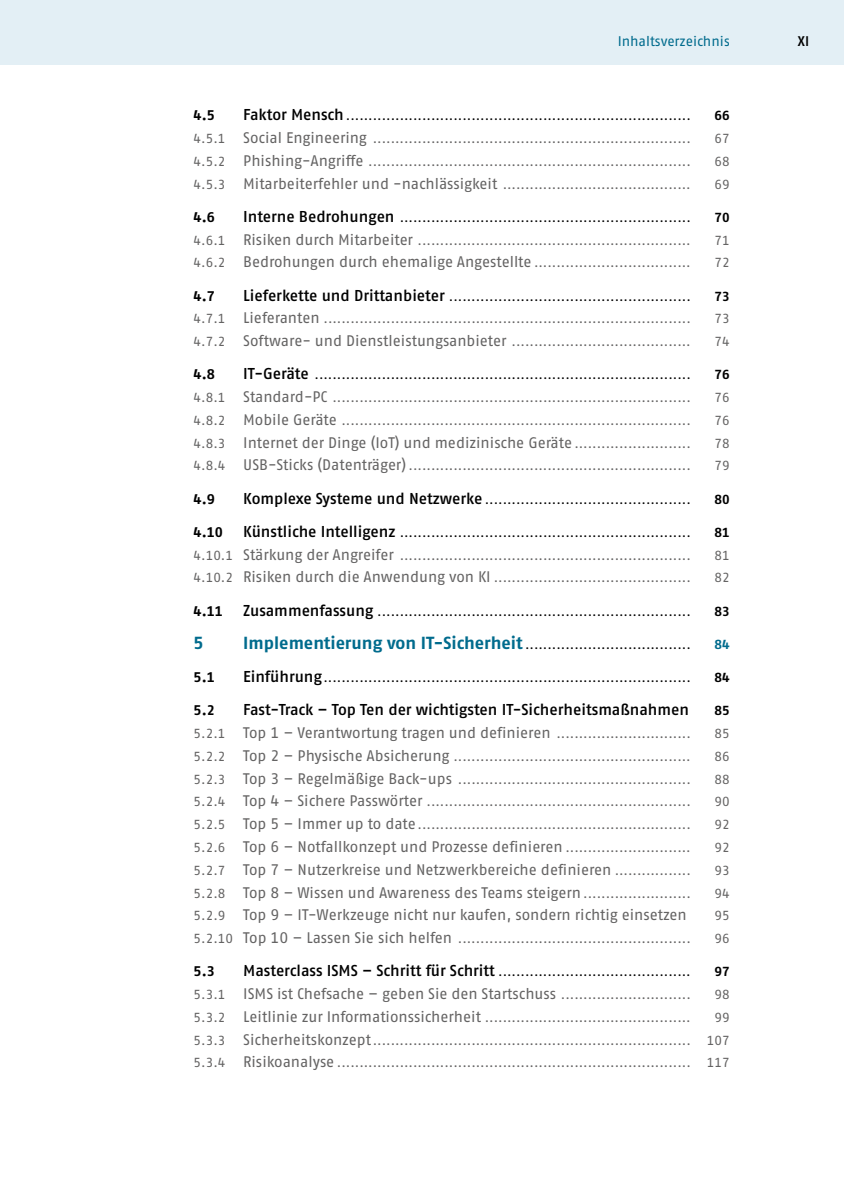
<style>
.page{position:relative;width:844px;height:1191px;background:#fff}
.page>*{position:absolute;margin:0;border:0;box-sizing:border-box;transform-origin:0 0}
.t1{font:700 17.5px "Fago Pro";color:#006b8d}
.t2{font:600 15.75px "Fago Pro";letter-spacing:-.005em;color:#000}
.t3{font:15.4px "Fago Pro";letter-spacing:-.005em;color:#646363}
.t4{font:700 14px "Fago Pro";color:#000}
.t5{font:14px "Fago Pro";color:#006b8d}
.t6{font:600 14px "Fago Pro";color:#000}
.t7{font:13.12px "Fago Pro";color:#646363}
.t8{font:13.12px "Fago Pro";color:#000}
.t9{font:700 13.12px "Fago Pro";color:#000}
.t10{font:700 13.12px "Fago Pro";color:#006b8d}
.s1{font-weight:600;font-size:15.75px}
.s2{font-size:15.4px}
.s3{font-size:13.12px}
.s4{font-weight:700;font-size:17.5px;color:#006b8d}
</style>
<div class="page">
<div style="left:0;top:0;width:729px;height:64px;background:#e3eff5"></div>
<div style="left:729px;top:0;width:114px;height:64px;background:#e3eff5"></div>
<p class="t5" style="left:617px;top:32px;width:113px">Inhaltsverzeichnis</p>
<p class="t6" style="left:797px;top:32px;width:13px">XI</p>
<p class="t4" style="left:193px;top:107px;width:23px">4.5</p>
<p class="t8" style="left:243px;top:108px;width:449px"><span class="s1">Faktor Mensch</span> .............................................................................</p>
<p class="t9" style="left:714px;top:108px;width:17px">66</p>
<p class="t7" style="left:193px;top:131px;width:498px">4.5.1 <span class="s2">Social Engineering</span> .......................................................................</p>
<p class="t7" style="left:714px;top:131px;width:17px">67</p>
<p class="t7" style="left:193px;top:153px;width:498px">4.5.2 <span class="s2">Phishing-Angriffe</span> ........................................................................</p>
<p class="t7" style="left:714px;top:153px;width:17px">68</p>
<p class="t7" style="left:193px;top:176px;width:498px">4.5.3 <span class="s2">Mitarbeiterfehler und -nachlässigkeit</span> ..........................................</p>
<p class="t7" style="left:714px;top:176px;width:17px">69</p>
<p class="t4" style="left:193px;top:208px;width:23px">4.6</p>
<p class="t8" style="left:243px;top:209px;width:449px"><span class="s1">Interne Bedrohungen</span> .................................................................</p>
<p class="t9" style="left:714px;top:209px;width:17px">70</p>
<p class="t7" style="left:193px;top:232px;width:498px">4.6.1 <span class="s2">Risiken durch Mitarbeiter</span> .............................................................</p>
<p class="t7" style="left:714px;top:232px;width:17px">71</p>
<p class="t7" style="left:193px;top:255px;width:498px">4.6.2 <span class="s2">Bedrohungen durch ehemalige Angestellte</span> ...................................</p>
<p class="t7" style="left:714px;top:255px;width:17px">72</p>
<p class="t4" style="left:193px;top:287px;width:23px">4.7</p>
<p class="t8" style="left:243px;top:288px;width:449px"><span class="s1">Lieferkette und Drittanbieter</span> ......................................................</p>
<p class="t9" style="left:714px;top:288px;width:17px">73</p>
<p class="t7" style="left:193px;top:311px;width:498px">4.7.1 <span class="s2">Lieferanten</span> ..................................................................................</p>
<p class="t7" style="left:714px;top:311px;width:17px">73</p>
<p class="t7" style="left:193px;top:334px;width:498px">4.7.2 <span class="s2">Software- und Dienstleistungsanbieter</span> ........................................</p>
<p class="t7" style="left:714px;top:334px;width:17px">74</p>
<p class="t4" style="left:193px;top:366px;width:23px">4.8</p>
<p class="t8" style="left:243px;top:367px;width:449px"><span class="s1">IT-Geräte</span> ....................................................................................</p>
<p class="t9" style="left:714px;top:367px;width:17px">76</p>
<p class="t7" style="left:193px;top:390px;width:498px">4.8.1 <span class="s2">Standard-PC</span> ................................................................................</p>
<p class="t7" style="left:714px;top:390px;width:17px">76</p>
<p class="t7" style="left:193px;top:412px;width:498px">4.8.2 <span class="s2">Mobile Geräte</span> ..............................................................................</p>
<p class="t7" style="left:714px;top:412px;width:17px">76</p>
<p class="t3" style="left:193px;top:433px;width:498px"><span class="s3">4.8.3</span> Internet der Dinge (IoT) und medizinische Geräte <span class="s3">..........................</span></p>
<p class="t7" style="left:714px;top:435px;width:17px">78</p>
<p class="t7" style="left:193px;top:458px;width:498px">4.8.4 <span class="s2">USB-Sticks (Datenträger)</span> ...............................................................</p>
<p class="t7" style="left:714px;top:458px;width:17px">79</p>
<p class="t4" style="left:193px;top:490px;width:23px">4.9</p>
<p class="t8" style="left:243px;top:491px;width:449px"><span class="s1">Komplexe Systeme und Netzwerke</span> ..............................................</p>
<p class="t9" style="left:714px;top:491px;width:17px">80</p>
<p class="t4" style="left:193px;top:523px;width:31px">4.10</p>
<p class="t8" style="left:243px;top:524px;width:449px"><span class="s1">Künstliche Intelligenz</span> .................................................................</p>
<p class="t9" style="left:714px;top:524px;width:17px">81</p>
<p class="t7" style="left:193px;top:547px;width:498px">4.10.1 <span class="s2">Stärkung der Angreifer</span> .................................................................</p>
<p class="t7" style="left:714px;top:547px;width:17px">81</p>
<p class="t7" style="left:193px;top:570px;width:498px">4.10.2 <span class="s2">Risiken durch die Anwendung von KI</span> ............................................</p>
<p class="t7" style="left:714px;top:570px;width:17px">82</p>
<p class="t4" style="left:193px;top:602px;width:31px">4.11</p>
<p class="t8" style="left:243px;top:603px;width:449px"><span class="s1">Zusammenfassung</span> ......................................................................</p>
<p class="t9" style="left:714px;top:603px;width:17px">83</p>
<p class="t1" style="left:193px;top:632px;width:12px">5</p>
<p class="t8" style="left:243px;top:636px;width:449px"><span class="s4">Implementierung von IT-Sicherheit</span> .....................................</p>
<p class="t10" style="left:714px;top:636px;width:17px">84</p>
<p class="t4" style="left:193px;top:669px;width:23px">5.1</p>
<p class="t8" style="left:243px;top:669px;width:449px"><span class="s1">Einführung</span>..................................................................................</p>
<p class="t9" style="left:714px;top:669px;width:17px">84</p>
<p class="t4" style="left:193px;top:702px;width:23px">5.2</p>
<p class="t2" style="left:243px;top:700px;width:447px">Fast-Track – Top Ten der wichtigsten IT-Sicherheitsmaßnahmen</p>
<p class="t9" style="left:714px;top:703px;width:17px">85</p>
<p class="t3" style="left:193px;top:723px;width:498px"><span class="s3">5.2.1</span> Top 1 – Verantwortung tragen und definieren <span class="s3">..............................</span></p>
<p class="t7" style="left:714px;top:725px;width:17px">85</p>
<p class="t7" style="left:193px;top:748px;width:498px">5.2.2 <span class="s2">Top 2 – Physische Absicherung</span> .....................................................</p>
<p class="t7" style="left:714px;top:748px;width:17px">86</p>
<p class="t7" style="left:193px;top:771px;width:498px">5.2.3 <span class="s2">Top 3 – Regelmäßige Back-ups</span> ....................................................</p>
<p class="t7" style="left:714px;top:771px;width:17px">88</p>
<p class="t7" style="left:193px;top:794px;width:498px">5.2.4 <span class="s2">Top 4 – Sichere Passwörter</span> ...........................................................</p>
<p class="t7" style="left:714px;top:794px;width:17px">90</p>
<p class="t7" style="left:193px;top:816px;width:498px">5.2.5 <span class="s2">Top 5 – Immer up to date</span>.............................................................</p>
<p class="t7" style="left:714px;top:816px;width:17px">92</p>
<p class="t3" style="left:193px;top:837px;width:498px"><span class="s3">5.2.6</span> Top 6 – Notfallkonzept und Prozesse definieren <span class="s3">............................</span></p>
<p class="t7" style="left:714px;top:839px;width:17px">92</p>
<p class="t3" style="left:193px;top:860px;width:498px"><span class="s3">5.2.7</span> Top 7 – Nutzerkreise und Netzwerkbereiche definieren <span class="s3">.................</span></p>
<p class="t7" style="left:714px;top:862px;width:17px">93</p>
<p class="t3" style="left:193px;top:883px;width:498px"><span class="s3">5.2.8</span> Top 8 – Wissen und Awareness des Teams steigern <span class="s3">........................</span></p>
<p class="t7" style="left:714px;top:885px;width:17px">94</p>
<p class="t3" style="left:193px;top:905px;width:494px"><span class="s3">5.2.9</span> Top 9 – IT-Werkzeuge nicht nur kaufen, sondern richtig einsetzen</p>
<p class="t7" style="left:714px;top:907px;width:17px">95</p>
<p class="t7" style="left:193px;top:930px;width:498px">5.2.10 <span class="s2">Top 10 – Lassen Sie sich helfen</span> ....................................................</p>
<p class="t7" style="left:714px;top:930px;width:17px">96</p>
<p class="t4" style="left:193px;top:963px;width:23px">5.3</p>
<p class="t8" style="left:243px;top:963px;width:449px"><span class="s1">Masterclass ISMS – Schritt für Schritt</span> ...........................................</p>
<p class="t9" style="left:714px;top:963px;width:17px">97</p>
<p class="t3" style="left:193px;top:984px;width:498px"><span class="s3">5.3.1</span> ISMS ist Chefsache – geben Sie den Startschuss <span class="s3">.............................</span></p>
<p class="t7" style="left:714px;top:986px;width:17px">98</p>
<p class="t7" style="left:193px;top:1009px;width:498px">5.3.2 <span class="s2">Leitlinie zur Informationssicherheit</span> ..............................................</p>
<p class="t7" style="left:714px;top:1009px;width:17px">99</p>
<p class="t7" style="left:193px;top:1032px;width:537px">5.3.3 <span class="s2">Sicherheitskonzept</span>....................................................................... 107</p>
<p class="t7" style="left:193px;top:1054px;width:537px">5.3.4 <span class="s2">Risikoanalyse</span> ............................................................................... 117</p>
</div>
